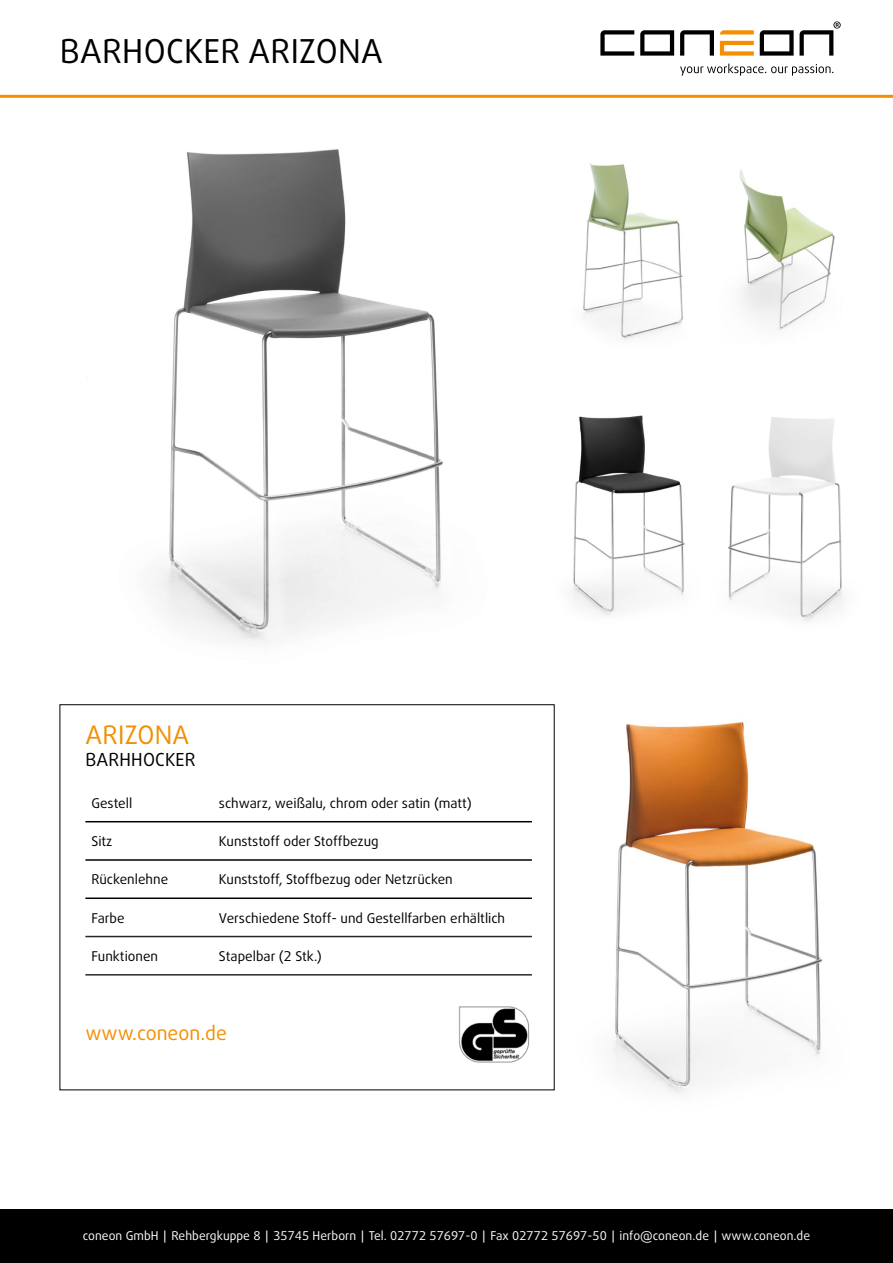
<style>
.page{position:relative;width:893px;height:1263px;background:#fff}
.page>*{position:absolute;margin:0;border:0;box-sizing:border-box;transform-origin:0 0}
.t1{font:33px "Daxline OT";letter-spacing:.01em;color:#000}
.t2{font:25.5px "Daxline OT";letter-spacing:.01em;color:#f38f00}
.t3{font:19.5px "Daxline OT";color:#f38f00}
.t4{font:18px "Daxline OT";letter-spacing:.01em;color:#000}
.t5{font:13.5px "Daxline OT";color:#000}
.t6{font:12.15px "Daxline OT";letter-spacing:.005em;color:#fff}
</style>
<div class="page">
<svg style="left:600px;top:30px;width:34px;height:26px"></svg>
<svg style="left:640px;top:30px;width:34px;height:26px"></svg>
<svg style="left:680px;top:30px;width:34px;height:26px"></svg>
<svg style="left:720px;top:30px;width:34px;height:26px"></svg>
<svg style="left:760px;top:21px;width:81px;height:35px"></svg>
<svg style="left:680px;top:64px;width:153px;height:12px"></svg>
<div style="left:0;top:1210px;width:893px;height:53px;background:#000"></div>
<img style="left:459px;top:1006px;width:71px;height:57px">
<hr style="left:0;top:95px;width:893px;height:3px;background:#f38f00">
<hr style="left:85px;top:821px;width:128px;height:1px;background:#000">
<hr style="left:213px;top:821px;width:319px;height:1px;background:#000">
<hr style="left:85px;top:859px;width:128px;height:2px;background:#000">
<hr style="left:213px;top:859px;width:319px;height:2px;background:#000">
<hr style="left:85px;top:897px;width:128px;height:2px;background:#000">
<hr style="left:213px;top:897px;width:319px;height:2px;background:#000">
<hr style="left:85px;top:936px;width:128px;height:1px;background:#272726">
<hr style="left:213px;top:936px;width:319px;height:1px;background:#272726">
<hr style="left:85px;top:974px;width:128px;height:1px;background:#272726">
<hr style="left:213px;top:974px;width:319px;height:1px;background:#272726">
<img style="left:154px;top:149px;width:289px;height:495px">
<img style="left:583px;top:163px;width:100px;height:177px">
<img style="left:739px;top:169px;width:96px;height:161px">
<img style="left:572px;top:415px;width:113px;height:201px">
<img style="left:612px;top:721px;width:211px;height:373px">
<img style="left:728px;top:417px;width:115px;height:204px">
<h1 class="t1" style="left:60px;top:29px;width:325px">BARHOCKER ARIZONA</h1>
<h2 class="t2" style="left:86px;top:718px;width:105px">ARIZONA</h2>
<h3 class="t4" style="left:86px;top:747px;width:112px">BARHHOCKER</h3>
<p class="t5" style="left:91px;top:794px;width:42px">Gestell</p>
<p class="t5" style="left:219px;top:794px;width:254px">schwarz, weißalu, chrom oder satin (matt)</p>
<p class="t5" style="left:91px;top:832px;width:23px">Sitz</p>
<p class="t5" style="left:219px;top:832px;width:161px">Kunststoff oder Stoffbezug</p>
<p class="t5" style="left:91px;top:871px;width:78px">Rückenlehne</p>
<p class="t5" style="left:219px;top:871px;width:235px">Kunststoff, Stoffbezug oder Netzrücken</p>
<p class="t5" style="left:91px;top:909px;width:35px">Farbe</p>
<p class="t5" style="left:219px;top:909px;width:288px">Verschiedene Stoff- und Gestellfarben erhältlich</p>
<p class="t5" style="left:91px;top:947px;width:68px">Funktionen</p>
<p class="t5" style="left:219px;top:947px;width:104px">Stapelbar (2 Stk.)</p>
<h3 class="t3" style="left:85px;top:1020px;width:143px">www.coneon.de</h3>
<p class="t6" style="left:83px;top:1227px;width:729px">coneon GmbH | Rehbergkuppe 8 | 35745 Herborn | Tel. 02772 57697-0 | Fax 02772 57697-50 | info@coneon.de | www.coneon.de</p>
</div>
